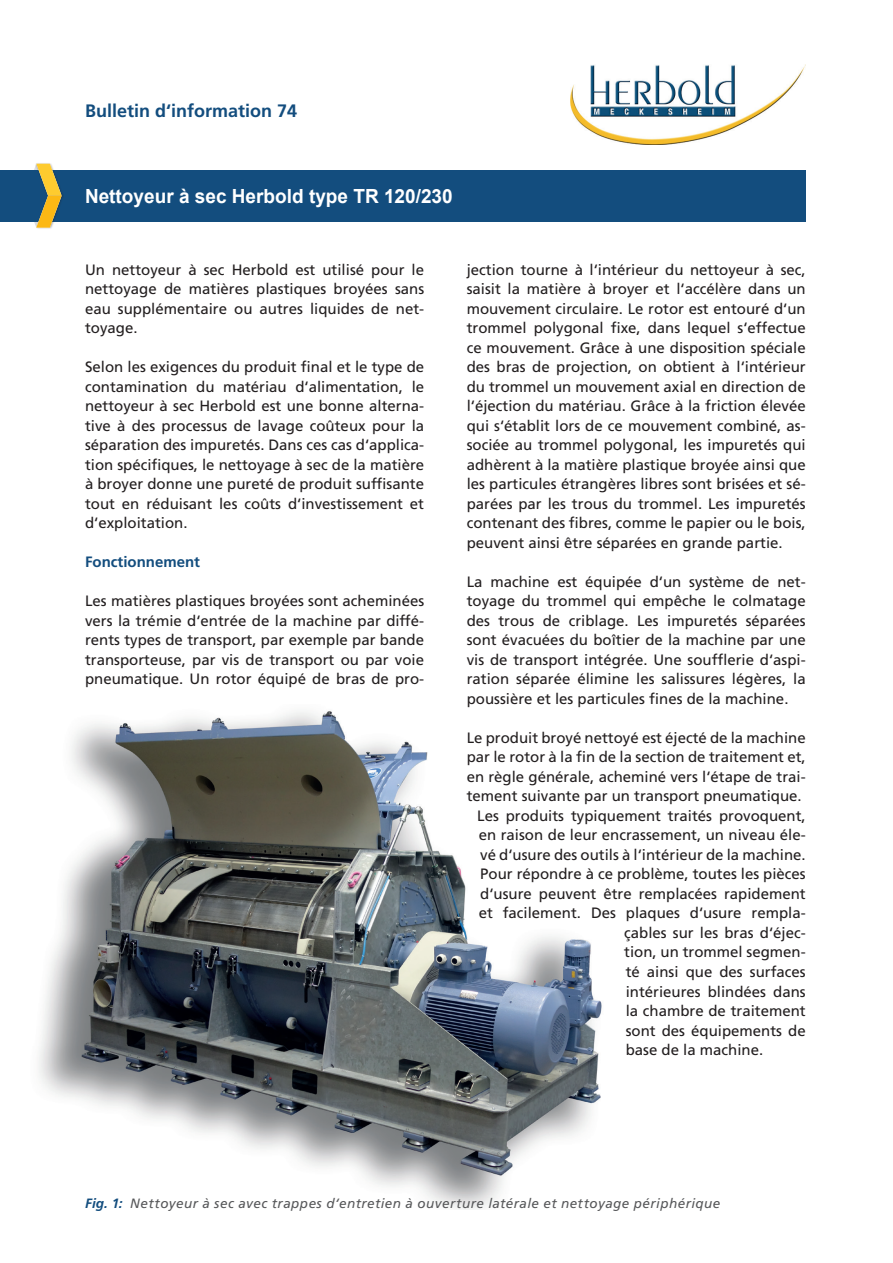
<style>
.page{position:relative;width:893px;height:1263px;background:#fff}
.page>*{position:absolute;margin:0;border:0;box-sizing:border-box;transform-origin:0 0}
.t1{font:700 19.5px "Arial";color:#fff}
.t2{font:700 18px "Frutiger LT Pro";color:#134d7e}
.t3{font:15px/19.5px "Frutiger LT Pro";color:#231f20;text-align:justify}
.t4{font:700 15px "Frutiger LT Pro";color:#134d7e}
.t5{font:italic 13.5px "Frutiger LT Pro";letter-spacing:.035em;color:#57585a}
.s1{font-family:"Frutiger LT Std";font-weight:700;color:#134d7e}
</style>
<div class="page">
<img style="left:38px;top:711px;width:564px;height:498px">
<img style="left:570px;top:65px;width:236px;height:80px">
<div style="left:0;top:170px;width:806px;height:51px;background:#134d7e"></div>
<div style="left:35px;top:163px;width:29px;height:36px;background:#231f20;opacity:.4"></div>
<div style="left:35px;top:194px;width:30px;height:36px;background:#231f20;opacity:.4"></div>
<svg style="left:25px;top:164px;width:37px;height:64px"></svg>
<p class="t2" style="left:85px;top:100px;width:214px">Bulletin d‘information 74</p>
<h1 class="t1" style="left:85px;top:182px;width:369px">Nettoyeur à sec Herbold type TR 120/230</h1>
<p class="t3" style="left:85px;top:260px;width:341px">Un nettoyeur à sec Herbold est utilisé pour le nettoyage de matières plastiques broyées sans eau supplémentaire ou autres liquides de net&shy;toyage.</p>
<p class="t3" style="left:85px;top:357px;width:341px">Selon les exigences du produit final et le type de contamination du matériau d‘alimentation, le nettoyeur à sec Herbold est une bonne alterna&shy;tive à des processus de lavage coûteux pour la séparation des impuretés. Dans ces cas d‘applica&shy;tion spécifiques, le nettoyage à sec de la matière à broyer donne une pureté de produit suffisante tout en réduisant les coûts d‘investissement et d‘exploitation.</p>
<p class="t4" style="left:85px;top:553px;width:117px">Fonctionnement</p>
<p class="t3" style="left:85px;top:591px;width:341px">Les matières plastiques broyées sont acheminées vers la trémie d‘entrée de la machine par diffé&shy;rents types de transport, par exemple par bande transporteuse, par vis de transport ou par voie pneumatique. Un rotor équipé de bras de pro-</p>
<p class="t3" style="left:467px;top:260px;width:341px">jection tourne à l‘intérieur du nettoyeur à sec, saisit la matière à broyer et l‘accélère dans un mouvement circulaire. Le rotor est entouré d‘un trommel polygonal fixe, dans lequel s‘effectue ce mouvement. Grâce à une disposition spéciale des bras de projection, on obtient à l‘intérieur du trommel un mouvement axial en direction de l‘éjection du matériau. Grâce à la friction élevée qui s‘établit lors de ce mouvement combiné, as&shy;sociée au trommel polygonal, les impuretés qui adhèrent à la matière plastique broyée ainsi que les particules étrangères libres sont brisées et sé&shy;parées par les trous du trommel. Les impuretés contenant des fibres, comme le papier ou le bois, peuvent ainsi être séparées en grande partie.</p>
<p class="t3" style="left:467px;top:572px;width:341px">La machine est équipée d‘un système de net&shy;toyage du trommel qui empêche le colmatage des trous de criblage. Les impuretés séparées sont évacuées du boîtier de la machine par une vis de transport intégrée. Une soufflerie d‘aspi&shy;ration séparée élimine les salissures légères, la poussière et les particules fines de la machine.</p>
<p class="t3" style="left:467px;top:728px;width:340px">Le produit broyé nettoyé est éjecté de la machine</p>
<p class="t3" style="left:467px;top:747px;width:341px">par le rotor à la fin de la section de traitement et,</p>
<p class="t3" style="left:467px;top:767px;width:340px">en règle générale, acheminé vers l‘étape de trai-</p>
<p class="t3" style="left:467px;top:786px;width:337px">tement suivante par un transport pneumatique.</p>
<p class="t3" style="left:477px;top:806px;width:330px">Les produits typiquement traités provoquent,</p>
<p class="t3" style="left:479px;top:825px;width:328px">en raison de leur encrassement, un niveau éle-</p>
<p class="t3" style="left:480px;top:845px;width:327px">vé d‘usure des outils à l‘intérieur de la machine.</p>
<p class="t3" style="left:480px;top:864px;width:327px">Pour répondre à ce problème, toutes les pièces</p>
<p class="t3" style="left:480px;top:884px;width:327px">d‘usure peuvent être remplacées rapidement</p>
<p class="t3" style="left:479px;top:903px;width:328px">et facilement. Des plaques d‘usure rempla-</p>
<p class="t3" style="left:624px;top:923px;width:183px">çables sur les bras d‘éjec-</p>
<p class="t3" style="left:624px;top:942px;width:183px">tion, un trommel segmen-</p>
<p class="t3" style="left:626px;top:962px;width:181px">té ainsi que des surfaces</p>
<p class="t3" style="left:626px;top:981px;width:181px">intérieures blindées dans</p>
<p class="t3" style="left:626px;top:1001px;width:182px">la chambre de traitement</p>
<p class="t3" style="left:626px;top:1020px;width:182px">sont des équipements de</p>
<p class="t3" style="left:626px;top:1040px;width:139px">base de la machine.</p>
<p class="t5" style="left:85px;top:1195px;width:637px"><span class="s1">Fig. 1:</span> Nettoyeur à sec avec trappes d‘entretien à ouverture latérale et nettoyage périphérique</p>
</div>
